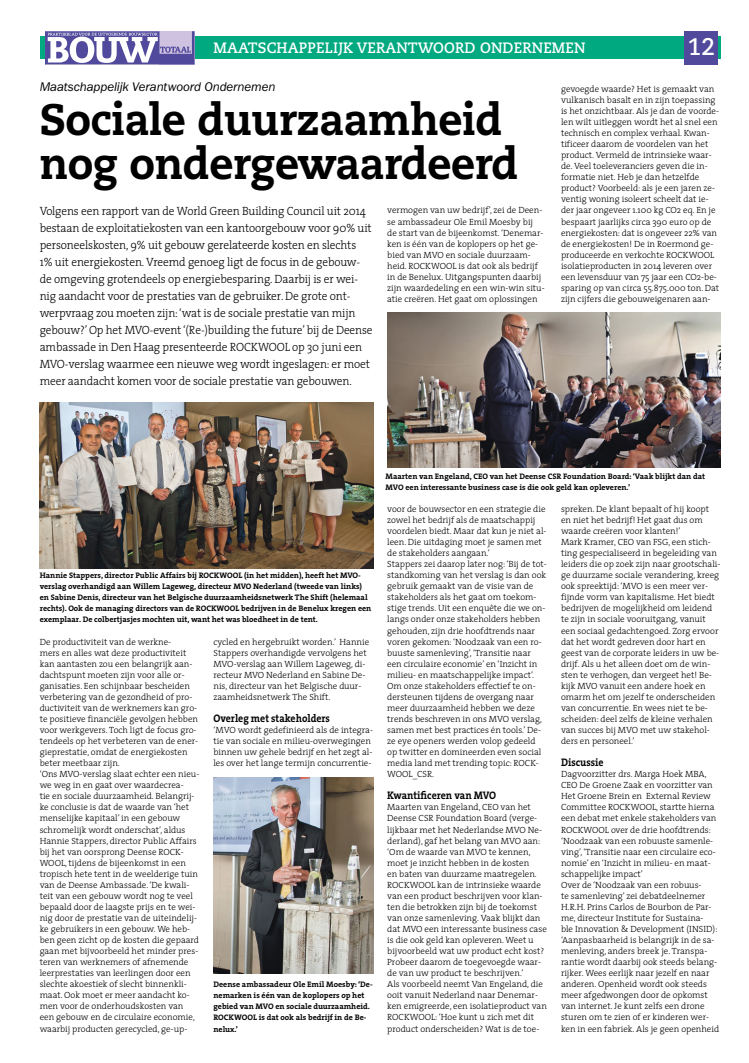
<style>
.page{position:relative;width:749px;height:1063px;background:#fff}
.page>*{position:absolute;margin:0;border:0;box-sizing:border-box;transform-origin:0 0}
.kop{font:800 44px/44px "Caecilia";letter-spacing:-.01em;color:#000;scale:.95 1}
.t1{font:700 24px "Caecilia";color:#fff;scale:.95 1}
.t2{font:700 15px "Caecilia";letter-spacing:.01em;color:#fff;scale:.95 1}
.chapeau{font:13px "Franklin Got URWT Boo Ita";letter-spacing:-.01em;color:#000}
.intro_groot{font:300 12px/17px "The Serif";letter-spacing:-.01em;color:#000;scale:.95 1}
.Tussenkop{font:700 11px "The Serif";color:#000;scale:.9 1}
.tekst-open{font:300 9px/11.1px "The Serif";color:#000}
.bijs{font:700 8px/11.1px "The Serif";color:#000}
</style>
<div class="page">
<img style="left:39px;top:403px;width:334px;height:166px">
<img style="left:213px;top:777px;width:160px;height:197px">
<img style="left:387px;top:313px;width:333px;height:155px">
<div style="left:40px;top:37px;width:680px;height:22px;background:#00a980"></div>
<div style="left:684px;top:31px;width:33px;height:34px;background:#50499c"></div>
<svg style="left:45px;top:31px;width:149px;height:34px"></svg>
<h3 class="t2" style="left:213px;top:39px;width:393px">MAATSCHAPPELIJK VERANTWOORD ONDERNEMEN</h3>
<p class="t1" style="left:687px;top:32px;width:30px">12</p>
<p class="chapeau" style="left:40px;top:79px;width:237px">Maatschappelijk Verantwoord Ondernemen</p>
<p class="kop" style="left:40px;top:97px;width:505px">Sociale duurzaamheid nog ondergewaardeerd</p>
<p class="intro_groot" style="left:40px;top:202px;width:352px">Volgens een rapport van de World Green Building Council uit 2014 bestaan de exploitatiekosten van een kantoorgebouw voor 90% uit personeelskosten, 9% uit gebouw gerelateerde kosten en slechts<br>1% uit energiekosten. Vreemd genoeg ligt de focus in de gebouw&shy;de omgeving grotendeels op energiebesparing. Daarbij is er wei&shy;nig aandacht voor de prestaties van de gebruiker. De grote ont&shy;werpvraag zou moeten zijn: ‘wat is de sociale prestatie van mijn gebouw?’ Op het MVO-event ‘(Re-)building the future’ bij de Deense ambassade in Den Haag presenteerde ROCKWOOL op 30 juni een MVO-verslag waarmee een nieuwe weg wordt ingeslagen: er moet meer aandacht komen voor de sociale prestatie van gebouwen.</p>
<p class="tekst-open" style="left:387px;top:205px;width:159px">vermogen van uw bedrijf’, zei de Deen&shy;se ambassadeur Ole Emil Moesby bij de start van de bijeenkomst. ‘Denemar&shy;ken is één van de koplopers op het ge&shy;bied van MVO en sociale duurzaam&shy;heid. ROCKWOOL is dat ook als bedrijf in de Benelux. Uitgangspunten daarbij zijn waardedeling en een win-win situ&shy;atie creëren. Het gaat om oplossingen</p>
<p class="tekst-open" style="left:561px;top:83px;width:160px">gevoegde waarde? Het is gemaakt van vulkanisch basalt en in zijn toepassing is het onzichtbaar. Als je dan de voorde&shy;len wilt uitleggen wordt het al snel een technisch en complex verhaal. Kwan&shy;tificeer daarom de voordelen van het product. Vermeld de intrinsieke waar&shy;de. Veel toeleveranciers geven die in&shy;formatie niet. Heb je dan hetzelfde product? Voorbeeld: als je een jaren ze&shy;ventig woning isoleert scheelt dat ie&shy;der jaar ongeveer 1.100 kg CO2 eq. En je bespaart jaarlijks circa 390 euro op de energiekosten: dat is ongeveer 22% van de energiekosten! De in Roermond ge&shy;produceerde en verkochte ROCKWOOL isolatieproducten in 2014 leveren over een levensduur van 75 jaar een CO2-be&shy;sparing op van circa 55.875.000 ton. Dat zijn cijfers die gebouweigenaren aan-</p>
<p class="bijs" style="left:40px;top:570px;width:333px">Hannie Stappers, director Public Affairs bij ROCKWOOL (in het midden), heeft het MVO&shy;verslag overhandigd aan Willem Lageweg, directeur MVO Nederland (tweede van links) en Sabine Denis, directeur van het Belgische duurzaamheidsnetwerk The Shift (helemaal rechts). Ook de managing directors van de ROCKWOOL bedrijven in de Benelux kregen een exemplaar. De colbertjasjes mochten uit, want het was bloedheet in de tent.</p>
<p class="tekst-open" style="left:40px;top:636px;width:160px">De productiviteit van de werkne-<br>mers en alles wat deze productiviteit kan aantasten zou een belangrijk aan&shy;dachtspunt moeten zijn voor alle or&shy;ganisaties. Een schijnbaar bescheiden verbetering van de gezondheid of pro&shy;ductiviteit van de werknemers kan gro&shy;te positieve financiële gevolgen hebben voor werkgevers. Toch ligt de focus gro&shy;tendeels op het verbeteren van de ener&shy;gieprestatie, omdat de energiekosten beter meetbaar zijn.</p>
<p class="tekst-open" style="left:40px;top:768px;width:161px">‘Ons MVO-verslag slaat echter een nieu&shy;we weg in en gaat over waardecrea-<br>tie en sociale duurzaamheid. Belangrij&shy;ke conclusie is dat de waarde van ‘het menselijke kapitaal’ in een gebouw schromelijk wordt onderschat’, aldus Hannie Stappers, director Public Affairs bij het van oorsprong Deense ROCK-WOOL, tijdens de bijeenkomst in een tropisch hete tent in de weelderige tuin van de Deense Ambassade. ‘De kwali&shy;teit van een gebouw wordt nog te veel bepaald door de laagste prijs en te wei&shy;nig door de prestatie van de uiteindelij&shy;ke gebruikers in een gebouw. We heb&shy;ben geen zicht op de kosten die gepaard gaan met bijvoorbeeld het minder pres&shy;teren van werknemers of afnemende leerprestaties van leerlingen door een slechte akoestiek of slecht binnenkli&shy;maat. Ook moet er meer aandacht ko&shy;men voor de onderhoudskosten van een gebouw en de circulaire economie, waarbij producten gerecycled, ge-up-</p>
<p class="tekst-open" style="left:213px;top:636px;width:157px">cycled en hergebruikt worden.’ Hannie Stappers overhandigde vervolgens het MVO-verslag aan Willem Lageweg, di&shy;recteur MVO Nederland en Sabine De&shy;nis, directeur van het Belgische duur&shy;zaamheidsnetwerk The Shift.</p>
<p class="Tussenkop" style="left:213px;top:709px;width:131px">Overleg met stakeholders</p>
<p class="tekst-open" style="left:213px;top:724px;width:161px">‘MVO wordt gedefinieerd als de integra&shy;tie van sociale en milieu-overwegingen binnen uw gehele bedrijf en het zegt al&shy;les over het lange termijn concurrentie-</p>
<p class="bijs" style="left:213px;top:979px;width:161px">Deense ambassadeur Ole Emil Moesby: ‘De&shy;nemarken is één van de koplopers op het gebied van MVO en sociale duurzaamheid.<br>ROCKWOOL is dat ook als bedrijf in de Be&shy;nelux.’</p>
<p class="bijs" style="left:385px;top:470px;width:321px">Maarten van Engeland, CEO van het Deense CSR Foundation Board: ‘Vaak blijkt dan dat<br>MVO een interessante business case is die ook geld kan opleveren.’</p>
<p class="tekst-open" style="left:387px;top:503px;width:161px">voor de bouwsector en een strategie die zowel het bedrijf als de maatschappij voordelen biedt. Maar dat kun je niet al&shy;leen. Die uitdaging moet je samen met de stakeholders aangaan.’</p>
<p class="tekst-open" style="left:387px;top:558px;width:161px">Stappers zei daarop later nog: ‘Bij de tot&shy;standkoming van het verslag is dan ook gebruik gemaakt van de visie van de stakeholders als het gaat om toekom&shy;stige trends. Uit een enquête die we on&shy;langs onder onze stakeholders hebben gehouden, zijn drie hoofdtrends naar voren gekomen: ‘Noodzaak van een ro&shy;buuste samenleving’, ‘Transitie naar een circulaire economie’ en ‘Inzicht in milieu- en maatschappelijke impact’.<br>Om onze stakeholders effectief te on&shy;dersteunen tijdens de overgang naar meer duurzaamheid hebben we deze trends beschreven in ons MVO verslag, samen met best practices én tools.’ De&shy;ze eye openers werden volop gedeeld op twitter en domineerden even social media land met trending topic: ROCK-WOOL_CSR.</p>
<p class="Tussenkop" style="left:387px;top:786px;width:123px">Kwantificeren van MVO</p>
<p class="tekst-open" style="left:387px;top:802px;width:161px">Maarten van Engeland, CEO van het Deense CSR Foundation Board (verge&shy;lijkbaar met het Nederlandse MVO Ne&shy;derland), gaf het belang van MVO aan: ‘Om de waarde van MVO te kennen, moet je inzicht hebben in de kosten<br>en baten van duurzame maatregelen.<br>ROCKWOOL kan de intrinsieke waarde van een product beschrijven voor klan&shy;ten die betrokken zijn bij de toekomst van onze samenleving. Vaak blijkt dan dat MVO een interessante business case is die ook geld kan opleveren. Weet u bijvoorbeeld wat uw product echt kost?<br>Probeer daarom de toegevoegde waar&shy;de van uw product te beschrijven.’</p>
<p class="tekst-open" style="left:387px;top:978px;width:161px">Als voorbeeld neemt Van Engeland, die ooit vanuit Nederland naar Denemar&shy;ken emigreerde, een isolatieproduct van ROCKWOOL: ‘Hoe kunt u zich met dit product onderscheiden? Wat is de toe-</p>
<p class="tekst-open" style="left:561px;top:503px;width:150px">spreken. De klant bepaalt of hij koopt en niet het bedrijf! Het gaat dus om waarde creëren voor klanten!’</p>
<p class="tekst-open" style="left:561px;top:536px;width:161px">Mark Kramer, CEO van FSG, een stich&shy;ting gespecialiseerd in begeleiding van leiders die op zoek zijn naar grootschali&shy;ge duurzame sociale verandering, kreeg ook spreektijd: ‘MVO is een meer ver&shy;fijnde vorm van kapitalisme. Het biedt bedrijven de mogelijkheid om leidend te zijn in sociale vooruitgang, vanuit een sociaal gedachtengoed. Zorg ervoor dat het wordt gedreven door hart en geest van de corporate leiders in uw be&shy;drijf. Als u het alleen doet om de win&shy;sten te verhogen, dan vergeet het! Be&shy;kijk MVO vanuit een andere hoek en omarm het om jezelf te onderscheiden van concurrentie. En wees niet te be&shy;scheiden: deel zelfs de kleine verhalen van succes bij MVO met uw stakehol&shy;ders en personeel.’</p>
<p class="Tussenkop" style="left:561px;top:753px;width:49px">Discussie</p>
<p class="tekst-open" style="left:561px;top:768px;width:157px">Dagvoorzitter drs. Marga Hoek MBA, CEO De Groene Zaak en voorzitter van Het Groene Brein en External Review Committee ROCKWOOL, startte hierna een debat met enkele stakeholders van ROCKWOOL over de drie hoofdtrends: ‘Noodzaak van een robuuste samenle&shy;ving’, ‘Transitie naar een circulaire eco&shy;nomie’ en ‘Inzicht in milieu- en maat&shy;schappelijke impact’</p>
<p class="tekst-open" style="left:561px;top:879px;width:160px">Over de ‘Noodzaak van een robuus-<br>te samenleving’ zei debatdeelnemer H.R.H. Prins Carlos de Bourbon de Par&shy;me, directeur Institute for Sustaina-<br>ble Innovation &amp; Development (INSID): ‘Aanpasbaarheid is belangrijk in de sa&shy;menleving, anders breek je. Transpa&shy;rantie wordt daarbij ook steeds belang&shy;rijker. Wees eerlijk naar jezelf en naar anderen. Openheid wordt ook steeds meer afgedwongen door de opkomst van internet. Je kunt zelfs een drone sturen om te zien of er kinderen wer&shy;ken in een fabriek. Als je geen openheid</p>
</div>
